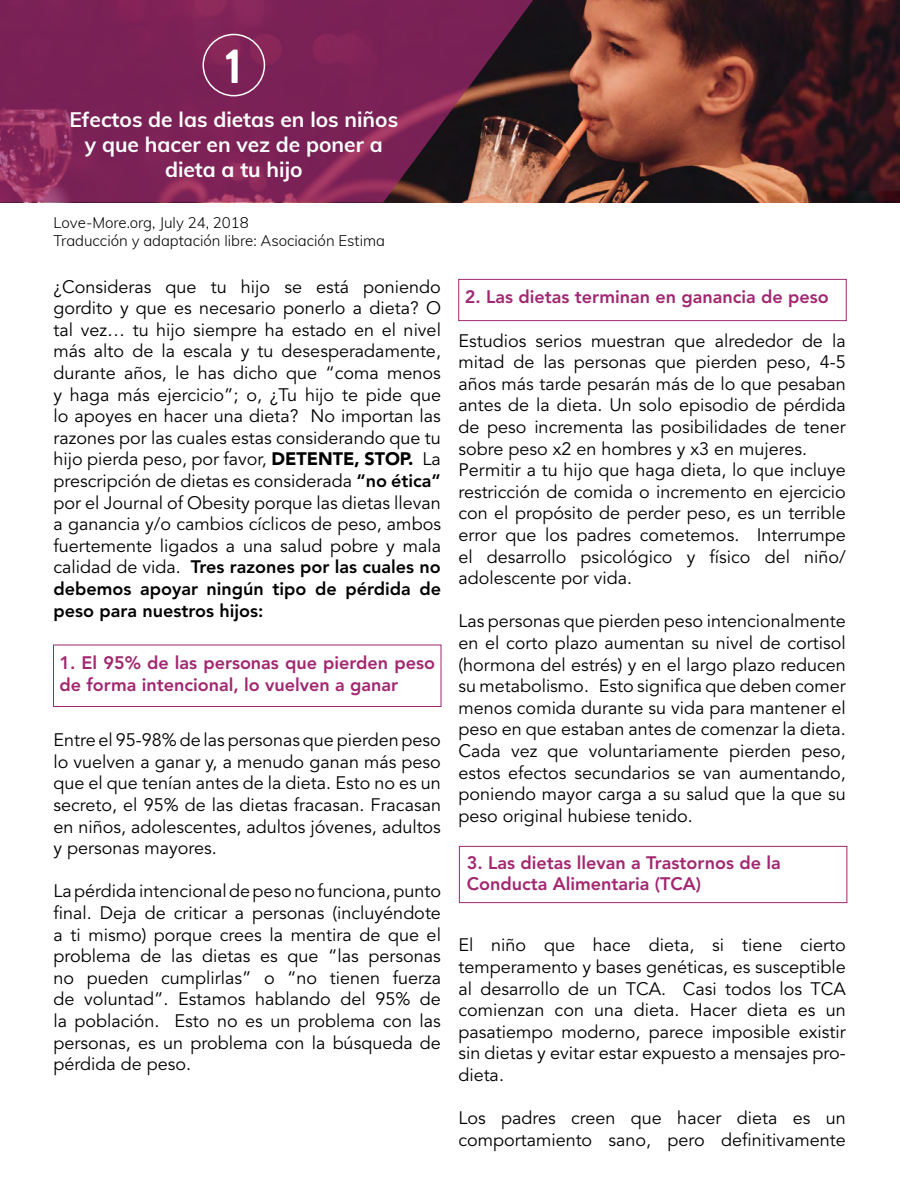
<style>
.page{position:relative;width:900px;height:1200px;background:#fff}
.page>*{position:absolute;margin:0;border:0;box-sizing:border-box;transform-origin:0 0}
.t1{font:700 49.05px "Brandon Grotesque";color:#fff}
.t2{font:700 21px/25.2px "Muli";color:#fff;text-align:center}
.t3{font:18px/21.6px "Avenir LT Std";color:#000;text-align:justify}
.t4{font:800 18px/21.6px "Avenir LT Std";color:#a12770}
.t5{font:300 15px/18px "Muli";color:#000}
.s1{font-weight:900}
.s2{font-weight:800}
</style>
<div class="page">
<img style="left:533px;top:0;width:366px;height:202px">
<svg style="left:0;top:0;width:533px;height:202px;fill:#7a2157"></svg>
<div style="left:203px;top:34px;width:62px;height:62px;border:2px solid #fff;border-radius:50%"></div>
<div style="left:53px;top:645px;width:388px;height:62px;border:1px solid #a12770"></div>
<div style="left:458px;top:279px;width:389px;height:42px;border:1px solid #a12770"></div>
<div style="left:459px;top:846px;width:388px;height:57px;border:1px solid #a12770"></div>
<h1 class="t1" style="left:225px;top:32px;width:19px">1</h1>
<p class="t2" style="left:69px;top:106px;width:330px">Efectos de las dietas en los niños y que hacer en vez de poner a dieta a tu hijo</p>
<p class="t5" style="left:53px;top:213px;width:333px">Love-More.org, July 24, 2018<br>Traducción y adaptación libre: Asociación Estima</p>
<p class="t3" style="left:53px;top:276px;width:389px">¿Consideras que tu hijo se está poniendo gordito y que es necesario ponerlo a dieta? O tal vez… tu hijo siempre ha estado en el nivel más alto de la escala y tu desesperadamente, durante años, le has dicho que “coma menos y haga más ejercicio”; o, ¿Tu hijo te pide que lo apoyes en hacer una dieta? No importan las razones por las cuales estas considerando que tu hijo pierda peso, por favor, <span class="s1">DETENTE, STOP.</span> La prescripción de dietas es considerada <span class="s2">“no ética” </span>por el Journal of Obesity porque las dietas llevan a ganancia y/o cambios cíclicos de peso, ambos fuertemente ligados a una salud pobre y mala calidad de vida. <span class="s2">Tres razones por las cuales no debemos apoyar ningún tipo de pérdida de peso para nuestros hijos:</span></p>
<p class="t4" style="left:59px;top:652px;width:377px">1. El 95% de las personas que pierden peso de forma intencional, lo vuelven a ganar</p>
<p class="t3" style="left:53px;top:730px;width:389px">Entre el 95-98% de las personas que pierden peso lo vuelven a ganar y, a menudo ganan más peso que el que tenían antes de la dieta. Esto no es un secreto, el 95% de las dietas fracasan. Fracasan en niños, adolescentes, adultos jóvenes, adultos y personas mayores.</p>
<p class="t3" style="left:53px;top:881px;width:389px">La pérdida intencional de peso no funciona, punto final. Deja de criticar a personas (incluyéndote a ti mismo) porque crees la mentira de que el problema de las dietas es que “las personas no pueden cumplirlas” o “no tienen fuerza de voluntad”. Estamos hablando del 95% de la población. Esto no es un problema con las personas, es un problema con la búsqueda de pérdida de peso.</p>
<p class="t4" style="left:465px;top:286px;width:365px">2. Las dietas terminan en ganancia de peso</p>
<p class="t3" style="left:458px;top:330px;width:389px;text-align:left">Estudios serios muestran que alrededor de la mitad de las personas que pierden peso, 4-5 años más tarde pesarán más de lo que pesaban antes de la dieta. Un solo episodio de pérdida de peso incrementa las posibilidades de tener sobre peso x2 en hombres y x3 en mujeres.<br>Permitir a tu hijo que haga dieta, lo que incluye restricción de comida o incremento en ejercicio con el propósito de perder peso, es un terrible error que los padres cometemos. Interrumpe el desarrollo psicológico y físico del niño/ adolescente por vida.</p>
<p class="t3" style="left:458px;top:611px;width:389px">Las personas que pierden peso intencionalmente en el corto plazo aumentan su nivel de cortisol (hormona del estrés) y en el largo plazo reducen su metabolismo. Esto significa que deben comer menos comida durante su vida para mantener el peso en que estaban antes de comenzar la dieta.<br>Cada vez que voluntariamente pierden peso, estos efectos secundarios se van aumentando, poniendo mayor carga a su salud que la que su peso original hubiese tenido.</p>
<p class="t4" style="left:467px;top:852px;width:315px">3. Las dietas llevan a Trastornos de la<br>Conducta Alimentaria (TCA)</p>
<p class="t3" style="left:458px;top:935px;width:389px">El niño que hace dieta, si tiene cierto temperamento y bases genéticas, es susceptible al desarrollo de un TCA. Casi todos los TCA comienzan con una dieta. Hacer dieta es un pasatiempo moderno, parece imposible existir sin dietas y evitar estar expuesto a mensajes pro&shy;dieta.</p>
<p class="t3" style="left:458px;top:1108px;width:389px">Los padres creen que hacer dieta es un comportamiento sano, pero definitivamente</p>
</div>
